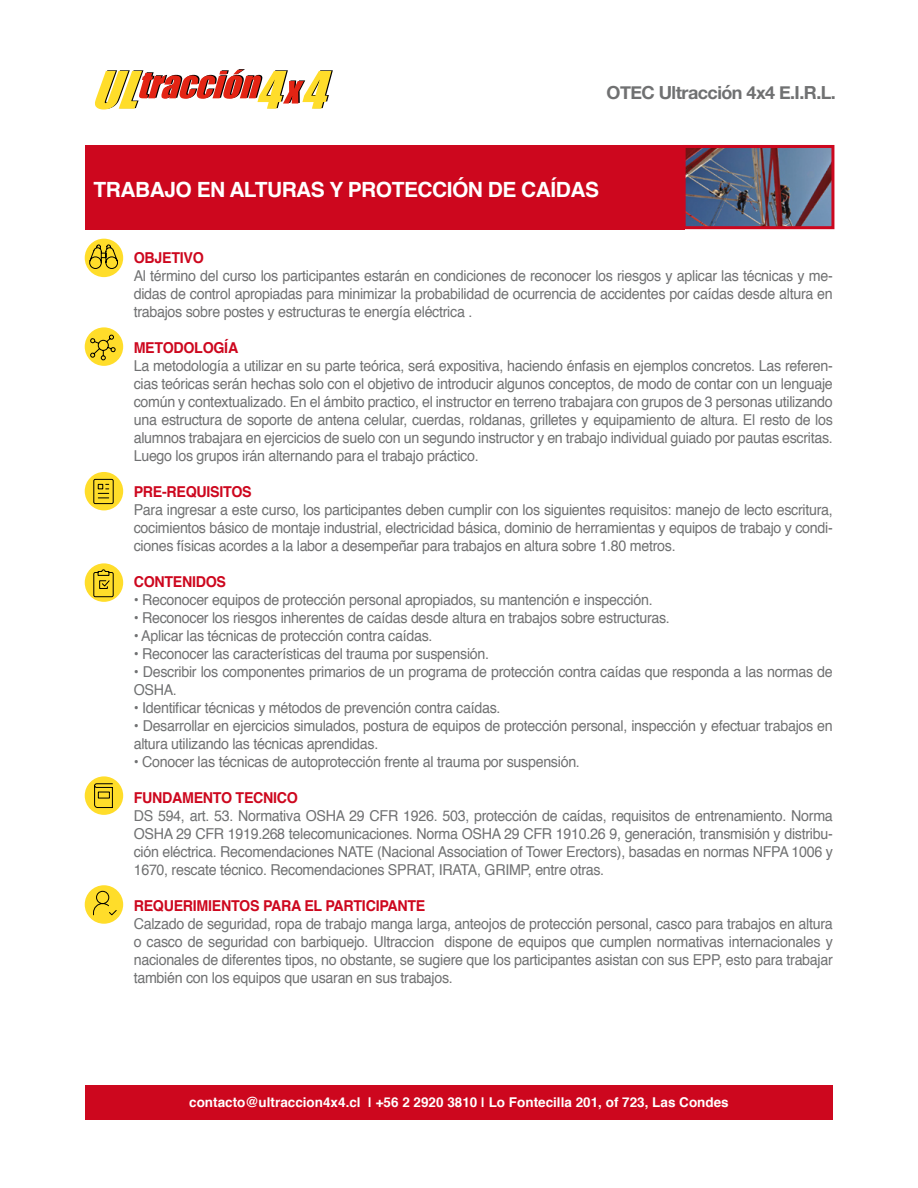
<style>
.page{position:relative;width:918px;height:1188px;background:#fff}
.page>*{position:absolute;margin:0;border:0;box-sizing:border-box;transform-origin:0 0}
.t1{font:700 21px "Helvetica";letter-spacing:-.025em;color:#fff}
.t2{font:700 18px "Helvetica Neue";letter-spacing:-.03em;color:#707172}
.t3{font:15px/18px "Helvetica";letter-spacing:-.02em;color:#707172;text-align:justify;scale:.95 1}
.t4{font:700 15px "Helvetica";letter-spacing:-.02em;color:#cd071e;scale:.95 1}
.t5{font:700 13.5px "Helvetica";color:#fff}
</style>
<div class="page">
<svg style="left:95px;top:69px;width:238px;height:41px"></svg>
<div style="left:85px;top:145px;width:599px;height:84px;background:#cd071e"></div>
<div style="left:85px;top:1085px;width:748px;height:34px;background:#cd071e"></div>
<div style="left:85px;top:239px;width:38px;height:38px;background:#ffdd2a;border-radius:50%"></div>
<div style="left:85px;top:327px;width:38px;height:39px;background:#ffdd2a;border-radius:50%"></div>
<div style="left:85px;top:472px;width:38px;height:38px;background:#ffdd2a;border-radius:50%"></div>
<div style="left:85px;top:563px;width:38px;height:39px;background:#ffdd2a;border-radius:50%"></div>
<div style="left:85px;top:776px;width:38px;height:39px;background:#ffdd2a;border-radius:50%"></div>
<div style="left:85px;top:885px;width:38px;height:39px;background:#ffdd2a;border-radius:50%"></div>
<svg style="left:89px;top:244px;width:29px;height:25px"></svg>
<img style="left:687px;top:149px;width:143px;height:76px">
<div style="left:683px;top:145px;width:151px;height:84px;border:3px solid #cd071e"></div>
<svg style="left:89px;top:334px;width:27px;height:27px"></svg>
<svg style="left:93px;top:479px;width:21px;height:25px"></svg>
<svg style="left:93px;top:569px;width:21px;height:28px"></svg>
<svg style="left:94px;top:783px;width:19px;height:25px"></svg>
<svg style="left:93px;top:891px;width:24px;height:25px"></svg>
<p class="t2" style="left:607px;top:78px;width:231px">OTEC Ultracción 4x4 E.I.R.L.</p>
<h1 class="t1" style="left:94px;top:173px;width:507px">Trabajo en alturas y protección de caídas</h1>
<p class="t4" style="left:134px;top:246px;width:11px">OBJE</p>
<p class="t4" style="left:171px;top:246px;width:34px">TIVO</p>
<p class="t3" style="left:134px;top:267px;width:737px">Al término del curso los participantes estarán en condiciones de reconocer los riesgos y aplicar las técnicas y me&shy;didas de control apropiadas para minimizar la probabilidad de ocurrencia de accidentes por caídas desde altura en trabajos sobre postes y estructuras te energía eléctrica .</p>
<p class="t4" style="left:134px;top:336px;width:42px">METODOLO</p>
<p class="t4" style="left:214px;top:336px;width:20px">GÍA</p>
<p class="t3" style="left:134px;top:357px;width:738px">La metodología a utilizar en su parte teórica, será expositiva, haciendo énfasis en ejemplos concretos. Las referen&shy;cias teóricas serán hechas solo con el objetivo de introducir algunos conceptos, de modo de contar con un lenguaje común y contextualizado. En el ámbito practico, el instructor en terreno trabajara con grupos de 3 personas utilizando una estructura de soporte de antena celular, cuerdas, roldanas, grilletes y equipamiento de altura. El resto de los alumnos trabajara en ejercicios de suelo con un segundo instructor y en trabajo individual guiado por pautas escritas.<br>Luego los grupos irán alternando para el trabajo práctico.</p>
<p class="t4" style="left:134px;top:480px;width:11px">PRE</p>
<p class="t4" style="left:162px;top:480px;width:44px">-REQUISI</p>
<p class="t4" style="left:223px;top:480px;width:20px">TOS</p>
<p class="t3" style="left:134px;top:501px;width:737px">Para ingresar a este curso, los participantes deben cumplir con los siguientes requisitos: manejo de lecto escritura, cocimientos básico de montaje industrial, electricidad básica, dominio de herramientas y equipos de trabajo y condi&shy;ciones físicas acordes a la labor a desempeñar para trabajos en altura sobre 1.80 metros.</p>
<p class="t4" style="left:134px;top:570px;width:12px">CON</p>
<p class="t4" style="left:165px;top:570px;width:19px">TENIDOS</p>
<p class="t3" style="left:134px;top:591px;width:551px">• Reconocer equipos de protección personal apropiados, su mantención e inspección.  </p>
<p class="t3" style="left:134px;top:609px;width:566px">• Reconocer los riesgos inherentes de caídas desde altura en trabajos sobre estructuras.</p>
<p class="t3" style="left:134px;top:627px;width:320px">• Aplicar las técnicas de protección contra caídas.  </p>
<p class="t3" style="left:134px;top:645px;width:379px">• Reconocer las características del trauma por suspensión.  </p>
<p class="t3" style="left:134px;top:663px;width:737px">• Describir los componentes primarios de un programa de protección contra  caídas que responda a las normas de<br>OSHA.  </p>
<p class="t3" style="left:134px;top:699px;width:391px">• Identificar técnicas y métodos de prevención contra caídas.  </p>
<p class="t3" style="left:134px;top:717px;width:737px">• Desarrollar en ejercicios simulados, postura de equipos de protección  personal, inspección y efectuar trabajos en altura utilizando las técnicas  aprendidas.  </p>
<p class="t3" style="left:134px;top:753px;width:475px">• Conocer las técnicas de autoprotección frente al trauma por suspensión.  </p>
<p class="t4" style="left:134px;top:786px;width:21px">FUNDA</p>
<p class="t4" style="left:182px;top:786px;width:76px">MENTO TECNICO</p>
<p class="t3" style="left:134px;top:807px;width:737px">DS 594, art. 53. Normativa OSHA 29 CFR 1926. 503, protección de caídas, requisitos de entrenamiento. Norma OSHA 29 CFR 1919.268 telecomunicaciones. Norma OSHA 29 CFR 1910.26 9, generación, transmisión y distribu&shy;ción eléctrica. Recomendaciones NATE (Nacional Association of Tower Erectors), basadas en normas NFPA 1006 y 1670, rescate técnico. Recomendaciones SPRAT, IRATA, GRIMP, entre otras.</p>
<p class="t4" style="left:134px;top:894px;width:41px">REQUERI</p>
<p class="t4" style="left:197px;top:894px;width:81px">MIENTOS PARA</p>
<p class="t4" style="left:304px;top:894px;width:33px">EL PAR</p>
<p class="t4" style="left:354px;top:894px;width:18px">TICIPAN</p>
<p class="t4" style="left:408px;top:894px;width:19px">TE</p>
<p class="t3" style="left:134px;top:915px;width:737px">Calzado de seguridad, ropa de trabajo manga larga, anteojos de protección personal, casco para trabajos en altura o casco de seguridad con barbiquejo. Ultraccion dispone de equipos que cumplen normativas internacionales y nacionales de diferentes tipos, no obstante, se sugiere que los participantes asistan con sus EPP, esto para trabajar también con los equipos que usaran en sus trabajos.</p>
<p class="t5" style="left:189px;top:1092px;width:541px">contacto@ultraccion4x4.cl | +56 2 2920 3810 | Lo Fontecilla 201, of 723, Las Condes</p>
</div>
